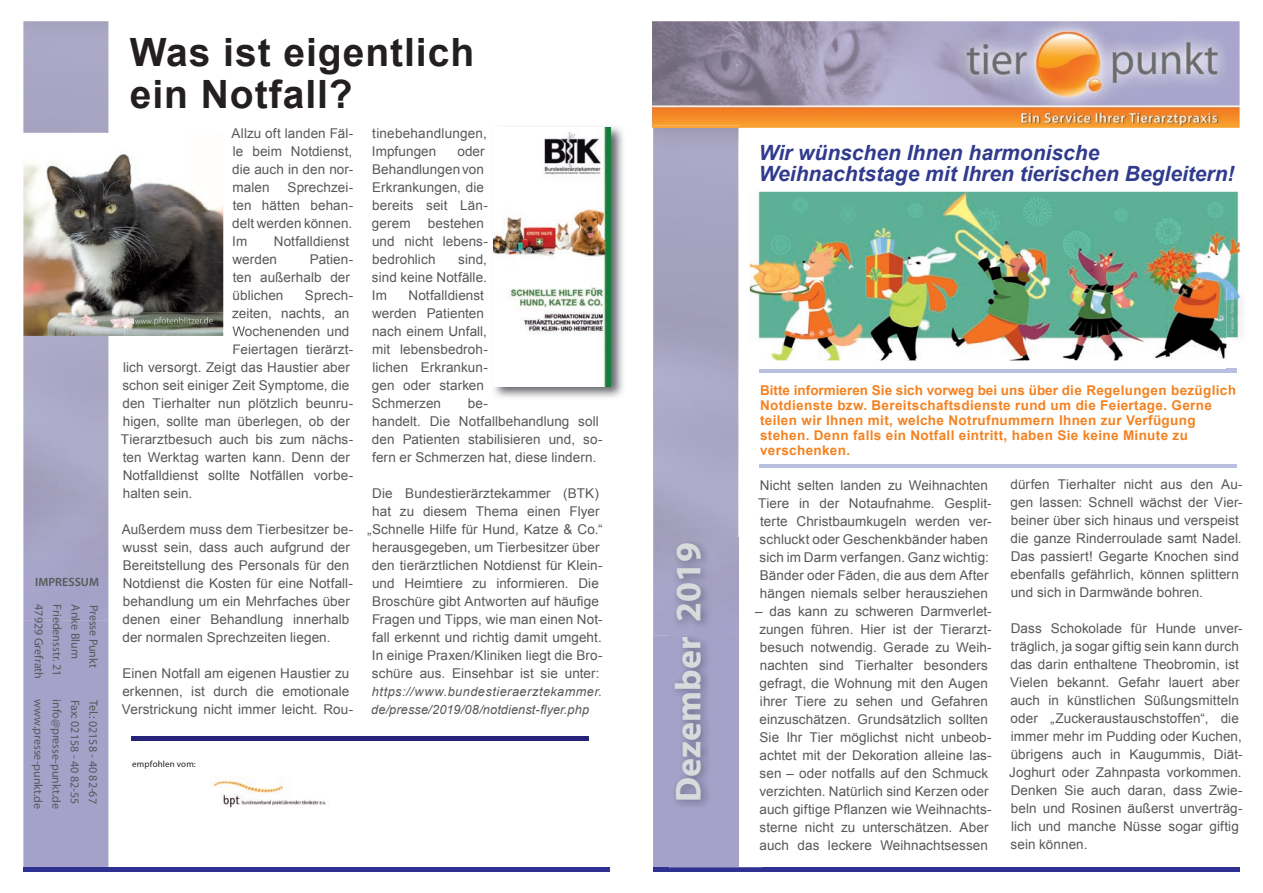
<style>
.page{position:relative;width:1263px;height:893px;background:#fff}
.page>*{position:absolute;margin:0;border:0;box-sizing:border-box;transform-origin:0 0}
.t1{font:700 39px/42px "Arial";letter-spacing:.025em;color:#231f20}
.t2{font:700 36px "Myriad Pro";color:#d9dadc}
.t3{font:italic 700 21px/21px "Arial";color:#303b8d}
.t4{font:13.5px/18px "Arial";letter-spacing:.005em;color:#57585a}
.t5{font:700 13.5px/15px "Arial";letter-spacing:.025em;color:#f58220}
.t6{font:italic 12.75px/18px "Arial";letter-spacing:.03em;color:#57585a}
.t7{font:12px "Myriad Pro";letter-spacing:-.005em;color:#57585a}
.t8{font:600 12px "Myriad Pro";letter-spacing:.005em;color:#57585a}
.t9{font:9px "Myriad Pro";letter-spacing:.02em;color:#231f20}
</style>
<div class="page">
<div style="left:23px;top:621px;width:85px;height:246px;background:#a5a2ca"></div>
<div style="left:23px;top:867px;width:587px;height:5px;background:#2e3092"></div>
<div style="left:23px;top:21px;width:85px;height:600px;background:#a8a6c5"></div>
<hr style="left:132px;top:737px;width:457px;height:4px;background:#26237b">
<img style="left:209px;top:776px;width:117px;height:32px">
<div style="left:653px;top:867px;width:586px;height:5px;background:#2e3092"></div>
<img style="left:669px;top:128px;width:70px;height:410px">
<img style="left:652px;top:21px;width:587px;height:107px">
<svg style="left:653px;top:128px;width:16px;height:739px;background:#a6a3c4"></svg>
<img style="left:654px;top:128px;width:84px;height:1px">
<img style="left:738px;top:538px;width:1px;height:329px">
<img style="left:669px;top:867px;width:93px;height:1px">
<img style="left:23px;top:133px;width:200px;height:203px">
<img style="left:223px;top:312px;width:19px;height:36px">
<svg style="left:232px;top:312px;width:12px;height:8px"></svg>
<svg style="left:232px;top:326px;width:12px;height:10px"></svg>
<svg style="left:234px;top:344px;width:10px;height:4px"></svg>
<img style="left:124px;top:312px;width:99px;height:24px">
<svg style="left:127px;top:318px;width:6px;height:6px"></svg>
<img style="left:135px;top:320px;width:17px;height:4px">
<img style="left:152px;top:317px;width:61px;height:8px">
<hr style="left:759px;top:369px;width:477px;height:3px;background:#babfe0">
<hr style="left:759px;top:465px;width:477px;height:3px;background:#babfe0">
<img style="left:750px;top:192px;width:489px;height:168px">
<svg style="left:1226px;top:385px;width:10px;height:10px"></svg>
<img style="left:1226px;top:288px;width:13px;height:72px">
<img style="left:1230px;top:293px;width:4px;height:40px">
<img style="left:493px;top:126px;width:130px;height:272px">
<img style="left:493px;top:128px;width:117px;height:258px">
<p class="t8" style="left:35px;top:574px;width:65px">IMPRESSUM</p>
<p class="t7" style="left:46px;top:604px;width:76px;rotate:90deg">47929 Grefrath</p>
<p class="t7" style="left:65px;top:604px;width:73px;rotate:90deg">Friedensstr. 21</p>
<p class="t7" style="left:83px;top:604px;width:56px;rotate:90deg">Anke Blum</p>
<p class="t7" style="left:101px;top:604px;width:65px;rotate:90deg">Presse Punkt</p>
<p class="t7" style="left:46px;top:699px;width:111px;rotate:90deg">www.presse-punkt.de</p>
<p class="t7" style="left:64px;top:699px;width:111px;rotate:90deg">info@presse-punkt.de</p>
<p class="t7" style="left:82px;top:699px;width:106px;rotate:90deg">Fax: 02158 - 40 82-55</p>
<p class="t7" style="left:101px;top:700px;width:106px;rotate:90deg">Tel.: 02158 - 40 82-67</p>
<h1 class="t1" style="left:130px;top:33px;width:346px">Was ist eigentlich ein Notfall?</h1>
<p class="t4" style="left:232px;top:124px;width:123px;text-align:justify">Allzu oft landen Fäl&shy;le beim Notdienst, die auch in den nor&shy;malen</p>
<p class="t4" style="left:232px;top:178px;width:122px;text-align:justify;text-indent:55px">Sprechzei&shy;ten hätten behan&shy;delt werden können.<br>Im</p>
<p class="t4" style="left:232px;top:232px;width:118px;text-indent:41px">Notfalldienst werden</p>
<p class="t4" style="left:232px;top:250px;width:122px;text-indent:77px">Patien&shy;ten außerhalb der üblichen</p>
<p class="t4" style="left:305px;top:286px;width:50px">Sprech-</p>
<p class="t4" style="left:232px;top:304px;width:119px">zeiten, nachts, an</p>
<p class="t4" style="left:232px;top:322px;width:119px">Wochenenden und</p>
<p class="t4" style="left:232px;top:340px;width:122px">Feiertagen tierärzt-</p>
<p class="t4" style="left:123px;top:358px;width:229px">lich versorgt. Zeigt das Haustier aber</p>
<p class="t4" style="left:122px;top:376px;width:228px">schon seit einiger Zeit Symptome, die</p>
<p class="t4" style="left:122px;top:394px;width:232px">den Tierhalter nun plötzlich beunru-</p>
<p class="t4" style="left:123px;top:412px;width:229px">higen, sollte man überlegen, ob der</p>
<p class="t4" style="left:121px;top:430px;width:234px">Tierarztbesuch auch bis zum nächs-</p>
<p class="t4" style="left:123px;top:448px;width:229px">ten Werktag warten kann. Denn der</p>
<p class="t4" style="left:123px;top:466px;width:232px">Notfalldienst sollte Notfällen vorbe-</p>
<p class="t4" style="left:123px;top:484px;width:71px">halten sein.</p>
<p class="t4" style="left:122px;top:520px;width:233px">Außerdem muss dem Tierbesitzer be&shy;wusst sein, dass auch aufgrund der Bereitstellung des Personals für den Notdienst die Kosten für eine Notfall&shy;behandlung um ein Mehrfaches über denen einer Behandlung innerhalb der normalen Sprechzeiten liegen.</p>
<p class="t4" style="left:122px;top:664px;width:233px">Einen Notfall am eigenen Haustier zu erkennen, ist durch die emotionale<br>Verstrickung nicht immer leicht. Rou-</p>
<p class="t4" style="left:372px;top:124px;width:117px">tinebehandlungen,<br>Impfungen</p>
<p class="t4" style="left:372px;top:142px;width:117px;text-indent:85px">oder<br>Behandlungen von<br>Erkrankungen, die bereits seit Län&shy;gerem</p>
<p class="t4" style="left:372px;top:214px;width:117px;text-indent:56px">bestehen und nicht lebens&shy;bedrohlich</p>
<p class="t4" style="left:372px;top:250px;width:117px;text-align:justify;text-indent:86px">sind, sind keine Notfälle.<br>Im</p>
<p class="t4" style="left:372px;top:286px;width:118px;text-indent:37px">Notfalldienst werden Patienten nach einem Unfall, mit lebensbedroh&shy;lichen Erkrankun&shy;gen oder starken<br>Schmerzen</p>
<p class="t4" style="left:372px;top:394px;width:232px;text-indent:96px">be-<br>handelt. Die Notfallbehandlung soll den Patienten stabilisieren und, so&shy;fern er Schmerzen hat, diese lindern.</p>
<p class="t4" style="left:367px;top:484px;width:237px;text-align:center">Die Bundestierärztekammer (BTK) hat zu diesem Thema einen Flyer „Schnelle Hilfe für Hund, Katze &amp; Co.“ herausgegeben, um Tierbesitzer über den tierärztlichen Notdienst für Klein&shy;und Heimtiere zu informieren. Die Broschüre gibt Antworten auf häufige Fragen und Tipps, wie man einen Not&shy;fall erkennt und richtig damit umgeht.<br>In einige Praxen/Kliniken liegt die Bro&shy;schüre aus. Einsehbar ist sie unter:</p>
<p class="t6" style="left:371px;top:683px;width:232px">https://www.bundestieraerztekammer. de/presse/2019/08/notdienst-flyer.php</p>
<p class="t9" style="left:132px;top:758px;width:65px">empfohlen vom:</p>
<h3 class="t3" style="left:759px;top:143px;width:477px">Wir wünschen Ihnen harmonische<br>Weihnachtstage mit Ihren tierischen Begleitern!</h3>
<h2 class="t2" style="left:665px;top:802px;width:261px;rotate:-90deg">Dezember 2019</h2>
<p class="t5" style="left:760px;top:383px;width:477px">Bitte informieren Sie sich vorweg bei uns über die Regelungen bezüglich Notdienste bzw. Bereitschaftsdienste rund um die Feiertage. Gerne teilen wir Ihnen mit, welche Notrufnummern Ihnen zur Verfügung stehen. Denn falls ein Notfall eintritt, haben Sie keine Minute zu verschenken.</p>
<p class="t4" style="left:758px;top:476px;width:235px">Nicht selten landen zu Weihnachten Tiere in der Notaufnahme. Gesplit&shy;terte Christbaumkugeln werden ver&shy;schluckt oder Geschenkbänder haben sich im Darm verfangen. Ganz wichtig:<br>Bänder oder Fäden, die aus dem After hängen niemals selber herausziehen</p>
<p class="t4" style="left:755px;top:602px;width:238px;text-align:center">– das kann zu schweren Darmverlet&shy;zungen führen. Hier ist der Tierarzt&shy;besuch notwendig. Gerade zu Weih&shy;nachten sind Tierhalter besonders gefragt, die Wohnung mit den Augen ihrer Tiere zu sehen und Gefahren einzuschätzen. Grundsätzlich sollten Sie Ihr Tier möglichst nicht unbeob&shy;achtet mit der Dekoration alleine las&shy;sen – oder notfalls auf den Schmuck verzichten. Natürlich sind Kerzen oder auch giftige Pflanzen wie Weihnachts&shy;sterne nicht zu unterschätzen. Aber auch das leckere Weihnachtsessen</p>
<p class="t4" style="left:1010px;top:476px;width:234px">dürfen Tierhalter nicht aus den Au&shy;gen lassen: Schnell wächst der Vier&shy;beiner über sich hinaus und verspeist die ganze Rinderroulade samt Nadel.<br>Das passiert! Gegarte Knochen sind ebenfalls gefährlich, können splittern und sich in Darmwände bohren.</p>
<p class="t4" style="left:1009px;top:620px;width:235px">Dass Schokolade für Hunde unver&shy;träglich, ja sogar giftig sein kann durch das darin enthaltene Theobromin, ist Vielen bekannt. Gefahr lauert aber auch in künstlichen Süßungsmitteln oder „Zuckeraustauschstoffen“, die immer mehr im Pudding oder Kuchen, übrigens auch in Kaugummis, Diät-Joghurt oder Zahnpasta vorkommen.<br>Denken Sie auch daran, dass Zwie&shy;beln und Rosinen äußerst unverträg&shy;lich und manche Nüsse sogar giftig sein können.</p>
</div>
